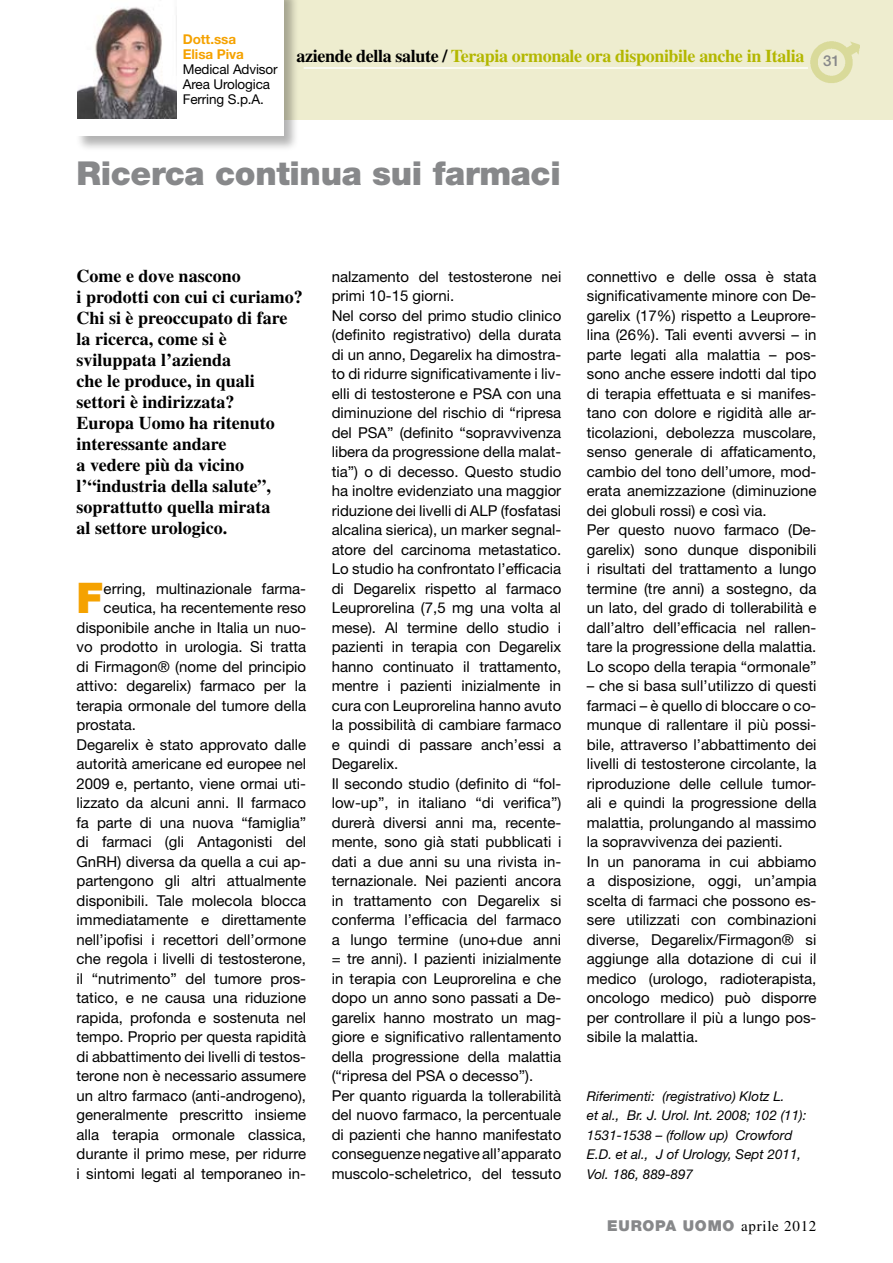
<style>
.page{position:relative;width:893px;height:1263px;background:#fff}
.page>*{position:absolute;margin:0;border:0;box-sizing:border-box;transform-origin:0 0}
.t1{font:900 42.3px "Helvetica Neue LT Std";color:#f5a200}
.t2{font:900 33px "Helvetica Neue LT Std";letter-spacing:-.01em;color:#87888a}
.t3{font:700 18px/21px "Times LT Std";color:#000}
.t4{font:700 18px "Times LT Std";letter-spacing:-.02em;color:#b3b700}
.t5{font:15px/19.5px "Helvetica Neue LT Std";color:#000}
.t6{font:900 15px "Helvetica Neue LT Std";letter-spacing:.05em;color:#87888a}
.t7{font:500 15px "Helvetica Neue LT Std";color:#87888a}
.t8{font:italic 13.5px/19.5px "Helvetica Neue LT Std";color:#000}
.t9{font:13.5px/15px "Helvetica Neue LT Std";letter-spacing:-.01em;color:#000}
.t10{font:700 13.5px/15px "Helvetica Neue LT Std";letter-spacing:-.005em;color:#f5a200}
.s1{color:#000}
.s2{font-family:"Times LT Std";font-weight:400;color:#000}
</style>
<div class="page">
<div style="left:272px;top:0;width:621px;height:120px;background:#eeedcf"></div>
<img style="left:810px;top:41px;width:49px;height:42px">
<div style="left:75px;top:0;width:224px;height:152px;background:#000;opacity:.3"></div>
<div style="left:77px;top:0;width:207px;height:135px;background:#fff"></div>
<img style="left:78px;top:7px;width:98px;height:111px">
<hr style="left:304px;top:67px;width:504px;height:2px;background:#fff">
<p class="t10" style="left:183px;top:32px;width:63px">Dott.ssa<br>Elisa Piva</p>
<p class="t9" style="left:183px;top:62px;width:96px">Medical Advisor<br>Area Urologica<br>Ferring S.p.A.</p>
<p class="t4" style="left:297px;top:45px;width:509px"><span class="s1">aziende della salute /</span> Terapia ormonale ora disponibile anche in Italia</p>
<p class="t7" style="left:823px;top:52px;width:18px">31</p>
<h2 class="t2" style="left:77px;top:153px;width:486px">Ricerca continua sui farmaci</h2>
<p class="t3" style="left:77px;top:265px;width:228px">Come e dove nascono<br>i prodotti con cui ci curiamo?<br>Chi si è preoccupato di fare la ricerca, come si è sviluppata l’azienda<br>che le produce, in quali settori è indirizzata?<br>Europa Uomo ha ritenuto interessante andare<br>a vedere più da vicino l’“industria della salute”, soprattutto quella mirata<br>al settore urologico.</p>
<h1 class="t1" style="left:77px;top:573px;width:28px">F</h1>
<p class="t5" style="left:104px;top:579px;width:204px">erring, multinazionale farma-</p>
<p class="t5" style="left:104px;top:598px;width:204px">ceutica, ha recentemente reso</p>
<p class="t5" style="left:77px;top:618px;width:231px">disponibile anche in Italia un nuo-</p>
<p class="t5" style="left:77px;top:637px;width:231px">vo prodotto in urologia. Si tratta</p>
<p class="t5" style="left:77px;top:657px;width:231px">di Firmagon® (nome del principio</p>
<p class="t5" style="left:77px;top:676px;width:231px">attivo: degarelix) farmaco per la</p>
<p class="t5" style="left:77px;top:696px;width:231px">terapia ormonale del tumore della</p>
<p class="t5" style="left:77px;top:715px;width:61px">prostata.</p>
<p class="t5" style="left:77px;top:735px;width:231px">Degarelix è stato approvato dalle</p>
<p class="t5" style="left:77px;top:754px;width:231px">autorità americane ed europee nel</p>
<p class="t5" style="left:77px;top:774px;width:231px">2009 e, pertanto, viene ormai uti-</p>
<p class="t5" style="left:77px;top:793px;width:231px">lizzato da alcuni anni. Il farmaco</p>
<p class="t5" style="left:77px;top:813px;width:231px">fa parte di una nuova “famiglia”</p>
<p class="t5" style="left:77px;top:832px;width:231px">di farmaci (gli Antagonisti del</p>
<p class="t5" style="left:77px;top:852px;width:231px">GnRH) diversa da quella a cui ap-</p>
<p class="t5" style="left:77px;top:871px;width:231px">partengono gli altri attualmente</p>
<p class="t5" style="left:77px;top:891px;width:231px">disponibili. Tale molecola blocca</p>
<p class="t5" style="left:77px;top:910px;width:231px">immediatamente e direttamente</p>
<p class="t5" style="left:77px;top:930px;width:231px">nell’ipofisi i recettori dell’ormone</p>
<p class="t5" style="left:77px;top:949px;width:231px">che regola i livelli di testosterone,</p>
<p class="t5" style="left:77px;top:969px;width:231px">il “nutrimento” del tumore pros-</p>
<p class="t5" style="left:77px;top:988px;width:231px">tatico, e ne causa una riduzione</p>
<p class="t5" style="left:77px;top:1008px;width:231px">rapida, profonda e sostenuta nel</p>
<p class="t5" style="left:77px;top:1027px;width:231px">tempo. Proprio per questa rapidità</p>
<p class="t5" style="left:77px;top:1047px;width:231px">di abbattimento dei livelli di testos-</p>
<p class="t5" style="left:77px;top:1066px;width:231px">terone non è necessario assumere</p>
<p class="t5" style="left:77px;top:1086px;width:231px">un altro farmaco (anti-androgeno),</p>
<p class="t5" style="left:77px;top:1105px;width:231px">generalmente prescritto insieme</p>
<p class="t5" style="left:77px;top:1125px;width:231px">alla terapia ormonale classica,</p>
<p class="t5" style="left:77px;top:1144px;width:231px">durante il primo mese, per ridurre</p>
<p class="t5" style="left:77px;top:1164px;width:231px">i sintomi legati al temporaneo in-</p>
<p class="t5" style="left:332px;top:267px;width:231px">nalzamento del testosterone nei primi 10-15 giorni.<br>Nel corso del primo studio clinico (definito registrativo) della durata di un anno, Degarelix ha dimostra&shy;to di ridurre significativamente i liv&shy;elli di testosterone e PSA con una diminuzione del rischio di “ripresa del PSA” (definito “sopravvivenza libera da progressione della malat&shy;tia”) o di decesso. Questo studio ha inoltre evidenziato una maggior riduzione dei livelli di ALP (fosfatasi alcalina sierica), un marker segnal&shy;atore del carcinoma metastatico.<br>Lo studio ha confrontato l’efficacia di Degarelix rispetto al farmaco Leuprorelina (7,5 mg una volta al mese). Al termine dello studio i pazienti in terapia con Degarelix hanno continuato il trattamento, mentre i pazienti inizialmente in cura con Leuprorelina hanno avuto la possibilità di cambiare farmaco e quindi di passare anch’essi a Degarelix.<br>Il secondo studio (definito di “fol&shy;low-up”, in italiano “di verifica”) durerà diversi anni ma, recente&shy;mente, sono già stati pubblicati i dati a due anni su una rivista in&shy;ternazionale. Nei pazienti ancora in trattamento con Degarelix si conferma l’efficacia del farmaco a lungo termine (uno+due anni = tre anni). I pazienti inizialmente in terapia con Leuprorelina e che dopo un anno sono passati a De&shy;garelix hanno mostrato un mag&shy;giore e significativo rallentamento della progressione della malattia (“ripresa del PSA o decesso”).<br>Per quanto riguarda la tollerabilità del nuovo farmaco, la percentuale di pazienti che hanno manifestato conseguenze negative all’apparato muscolo-scheletrico, del tessuto</p>
<p class="t5" style="left:587px;top:267px;width:231px">connettivo e delle ossa è stata significativamente minore con De&shy;garelix (17%) rispetto a Leuprore&shy;lina (26%). Tali eventi avversi – in parte legati alla malattia – pos&shy;sono anche essere indotti dal tipo di terapia effettuata e si manifes&shy;tano con dolore e rigidità alle ar&shy;ticolazioni, debolezza muscolare, senso generale di affaticamento, cambio del tono dell’umore, mod&shy;erata anemizzazione (diminuzione dei globuli rossi) e così via.<br>Per questo nuovo farmaco (De&shy;garelix) sono dunque disponibili i risultati del trattamento a lungo termine (tre anni) a sostegno, da un lato, del grado di tollerabilità e dall’altro dell’efficacia nel rallen&shy;tare la progressione della malattia.<br>Lo scopo della terapia “ormonale”</p>
<p class="t5" style="left:587px;top:676px;width:231px">– che si basa sull’utilizzo di questi farmaci – è quello di bloccare o co&shy;munque di rallentare il più possi&shy;bile, attraverso l’abbattimento dei livelli di testosterone circolante, la riproduzione delle cellule tumor&shy;ali e quindi la progressione della malattia, prolungando al massimo la sopravvivenza dei pazienti.<br>In un panorama in cui abbiamo a disposizione, oggi, un’ampia scelta di farmaci che possono es&shy;sere utilizzati con combinazioni diverse, Degarelix/Firmagon® si aggiunge alla dotazione di cui il medico (urologo, radioterapista, oncologo medico) può disporre per controllare il più a lungo pos&shy;sibile la malattia.</p>
<p class="t8" style="left:587px;top:1086px;width:221px">Riferimenti: (registrativo) Klotz L.<br>et al., Br. J. Urol. Int. 2008; 102 (11):<br>1531-1538 – (follow up) Crowford<br>E.D. et al., J of Urology, Sept 2011,<br>Vol. 186, 889-897</p>
<p class="t6" style="left:607px;top:1216px;width:211px">EUROPA UOMO <span class="s2">aprile 2012</span></p>
</div>
